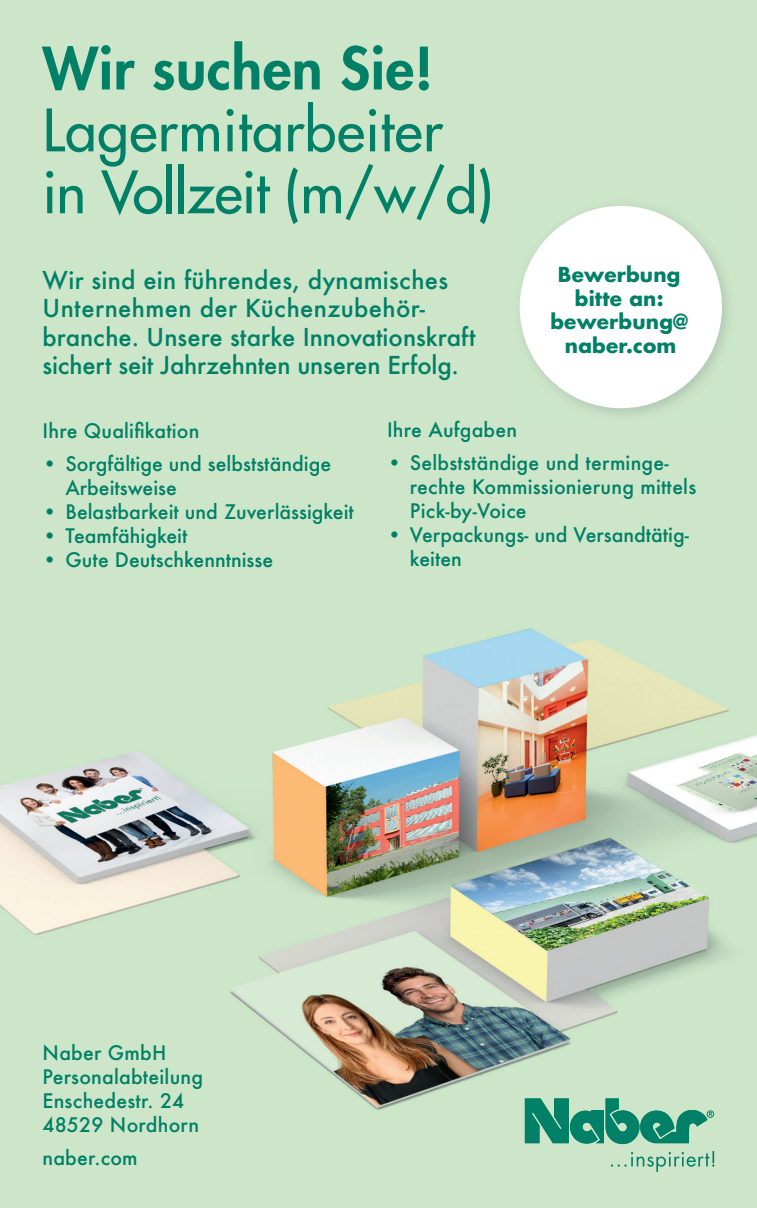
<style>
.page{position:relative;width:757px;height:1208px;background:#fff}
.page>*{position:absolute;margin:0;border:0;box-sizing:border-box;transform-origin:0 0}
.t1{font:500 57px/61.8px "Futura Std";letter-spacing:.01em;color:#008066}
.t2{font:800 57px "Futura Std";letter-spacing:.01em;color:#008066}
.t3{font:500 24px/28.5px "Futura";letter-spacing:.005em;color:#008066}
.t4{font:700 20.1px/23.4px "Futura Std";letter-spacing:.01em;color:#008066;text-align:center}
.t5{font:500 19.5px/24px "Futura";letter-spacing:.01em;color:#008066}
</style>
<div class="page">
<img style="left:0;top:0;width:757px;height:1208px">
<div style="left:707px;top:1110px;width:7px;height:7px;border:1px solid #008066;border-radius:50%"></div>
<svg style="left:525px;top:1098px;width:187px;height:47px;background:#54aa8e"></svg>
<svg style="left:611px;top:1151px;width:103px;height:20px;background:#abd5b8"></svg>
<img style="left:512px;top:199px;width:224px;height:224px">
<div style="left:520px;top:206px;width:202px;height:202px;background:#fff;border-radius:50%"></div>
<h1 class="t2" style="left:43px;top:32px;width:392px">Wir suchen Sie!</h1>
<h1 class="t1" style="left:43px;top:100px;width:452px">Lagermitarbeiter in Vollzeit (m/w/d)</h1>
<p class="t3" style="left:43px;top:265px;width:435px">Wir sind ein führendes, dynamisches Unternehmen der Küchenzubehör&shy;branche. Unsere starke Innovationskraft sichert seit Jahrzehnten unseren Erfolg.</p>
<p class="t4" style="left:550px;top:263px;width:139px">Bewerbung bitte an: bewerbung@ naber.com</p>
<p class="t5" style="left:43px;top:418px;width:159px">Ihre Qualifikation</p>
<p class="t5" style="left:65px;top:451px;width:267px;text-indent:-23px">• Sorgfältige und selbstständige<br>Arbeitsweise</p>
<p class="t5" style="left:43px;top:499px;width:313px">• Belastbarkeit und Zuverlässigkeit</p>
<p class="t5" style="left:43px;top:523px;width:146px">• Teamfähigkeit</p>
<p class="t5" style="left:43px;top:547px;width:232px">• Gute Deutschkenntnisse</p>
<p class="t5" style="left:387px;top:418px;width:132px">Ihre Aufgaben</p>
<p class="t5" style="left:410px;top:451px;width:288px;text-indent:-23px">• Selbstständige und terminge&shy;rechte Kommissionierung mittels<br>Pick-by-Voice</p>
<p class="t5" style="left:410px;top:523px;width:281px;text-indent:-23px">• Verpackungs- und Versandtätig&shy;keiten</p>
<p class="t5" style="left:43px;top:1040px;width:162px">Naber GmbH<br>Personalabteilung<br>Enschedestr. 24<br>48529 Nordhorn</p>
<p class="t5" style="left:43px;top:1145px;width:97px">naber.com</p>
</div>
